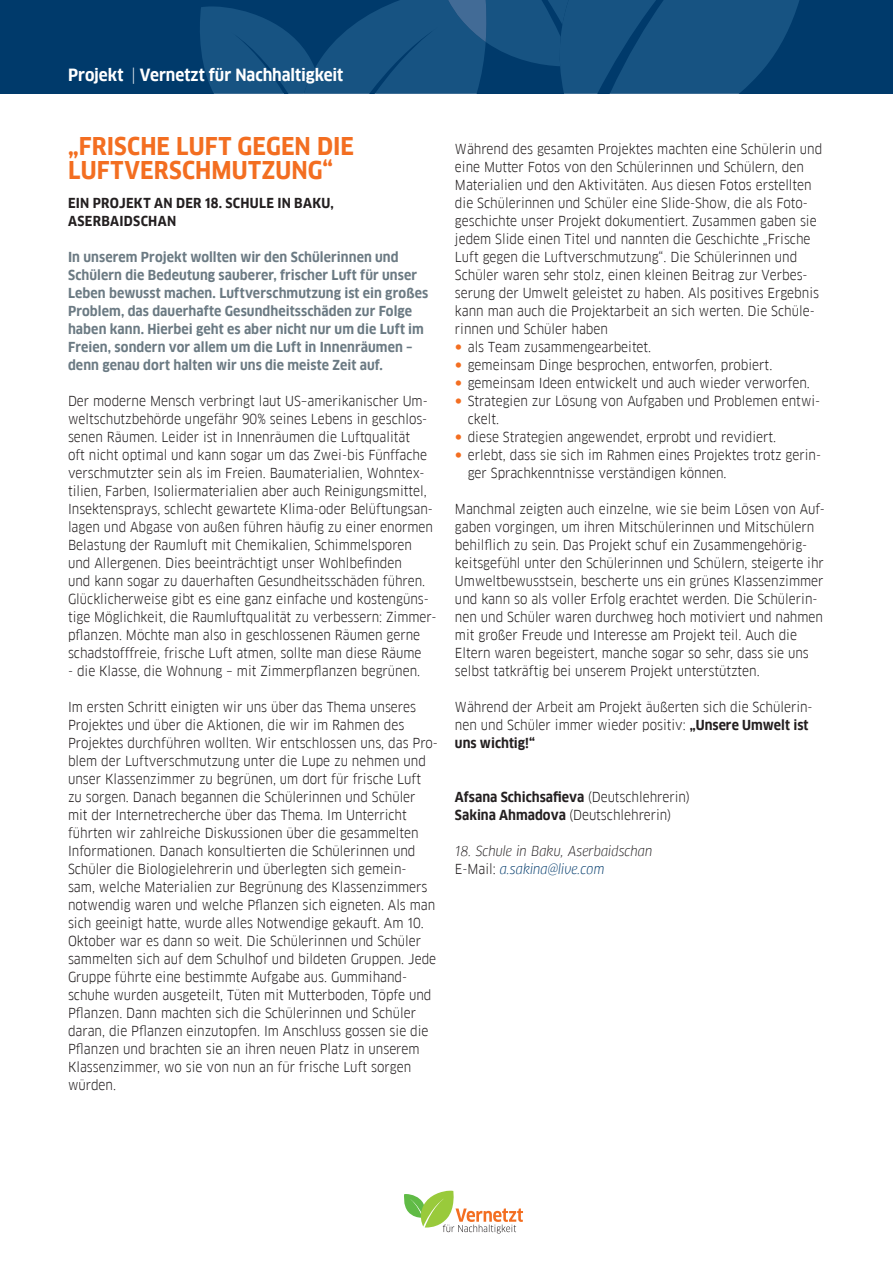
<style>
.page{position:relative;width:893px;height:1263px;background:#fff}
.page>*{position:absolute;margin:0;border:0;box-sizing:border-box;transform-origin:0 0}
.t1{font:700 24px/24px "Goethe FF Clan";letter-spacing:.005em;color:#f36e21}
.t2{font:700 16.5px "Goethe FF Clan";letter-spacing:-.005em;color:#fff}
.t3{font:13.5px/18px "Goethe FF Clan";color:#231f20}
.t4{font:700 13.5px/18px "Goethe FF Clan";letter-spacing:.005em;color:#6b7a83}
.t5{font:italic 13.5px/18px "Goethe FF Clan";color:#231f20}
.t6{font:700 13.5px/18px "Goethe FF Clan";letter-spacing:.02em;color:#231f20}
.s1{font-weight:400}
.s2{font-weight:700}
.s3{font-style:normal}
.s4{color:#003a6b}
</style>
<div class="page">
<div style="left:0;top:0;width:892px;height:94px;background:#003a6b"></div>
<svg style="left:200px;top:0;width:599px;height:94px"></svg>
<svg style="left:404px;top:1191px;width:119px;height:42px"></svg>
<p class="t2" style="left:68px;top:65px;width:277px">Projekt <span class="s1">|</span> Vernetzt für Nachhaltigkeit</p>
<h1 class="t1" style="left:68px;top:134px;width:287px">„FRISCHE LUFT GEGEN DIE<br>LUFTVERSCHMUTZUNG“</h1>
<p class="t6" style="left:68px;top:194px;width:267px">EIN PROJEKT AN DER 18. SCHULE IN BAKU,<br>ASERBAIDSCHAN</p>
<p class="t4" style="left:68px;top:248px;width:362px">In unserem Projekt wollten wir den Schülerinnen und Schülern die Bedeutung sauberer, frischer Luft für unser Leben bewusst machen. Luftverschmutzung ist ein großes Problem, das dauerhafte Gesundheitsschäden zur Folge haben kann. Hierbei geht es aber nicht nur um die Luft im Freien, sondern vor allem um die Luft in Innenräumen – denn genau dort halten wir uns die meiste Zeit auf.</p>
<p class="t3" style="left:68px;top:392px;width:370px">Der moderne Mensch verbringt laut US–amerikanischer Um&shy;weltschutzbehörde ungefähr 90% seines Lebens in geschlos&shy;senen Räumen. Leider ist in Innenräumen die Luftqualität<br>oft nicht optimal und kann sogar um das Zwei-bis Fünffache verschmutzter sein als im Freien. Baumaterialien, Wohntex&shy;tilien, Farben, Isoliermaterialien aber auch Reinigungsmittel, Insektensprays, schlecht gewartete Klima-oder Belüftungsan&shy;lagen und Abgase von außen führen häufig zu einer enormen Belastung der Raumluft mit Chemikalien, Schimmelsporen und Allergenen. Dies beeinträchtigt unser Wohlbefinden<br>und kann sogar zu dauerhaften Gesundheitsschäden führen.<br>Glücklicherweise gibt es eine ganz einfache und kostengüns&shy;tige Möglichkeit, die Raumluftqualität zu verbessern: Zimmer&shy;pflanzen. Möchte man also in geschlossenen Räumen gerne schadstofffreie, frische Luft atmen, sollte man diese Räume</p>
<p class="t3" style="left:68px;top:662px;width:354px">- die Klasse, die Wohnung – mit Zimmerpflanzen begrünen.</p>
<p class="t3" style="left:68px;top:698px;width:371px">Im ersten Schritt einigten wir uns über das Thema unseres Projektes und über die Aktionen, die wir im Rahmen des Projektes durchführen wollten. Wir entschlossen uns, das Pro&shy;blem der Luftverschmutzung unter die Lupe zu nehmen und unser Klassenzimmer zu begrünen, um dort für frische Luft zu sorgen. Danach begannen die Schülerinnen und Schüler mit der Internetrecherche über das Thema. Im Unterricht führten wir zahlreiche Diskussionen über die gesammelten Informationen. Danach konsultierten die Schülerinnen und Schüler die Biologielehrerin und überlegten sich gemein-<br>sam, welche Materialien zur Begrünung des Klassenzimmers notwendig waren und welche Pflanzen sich eigneten. Als man sich geeinigt hatte, wurde alles Notwendige gekauft. Am 10.<br>Oktober war es dann so weit. Die Schülerinnen und Schüler sammelten sich auf dem Schulhof und bildeten Gruppen. Jede Gruppe führte eine bestimmte Aufgabe aus. Gummihand&shy;schuhe wurden ausgeteilt, Tüten mit Mutterboden, Töpfe und Pflanzen. Dann machten sich die Schülerinnen und Schüler daran, die Pflanzen einzutopfen. Im Anschluss gossen sie die Pflanzen und brachten sie an ihren neuen Platz in unserem Klassenzimmer, wo sie von nun an für frische Luft sorgen würden.</p>
<p class="t3" style="left:455px;top:140px;width:369px">Während des gesamten Projektes machten eine Schülerin und</p>
<p class="t3" style="left:455px;top:158px;width:350px">eine Mutter Fotos von den Schülerinnen und Schülern, den</p>
<p class="t3" style="left:455px;top:176px;width:358px">Materialien und den Aktivitäten. Aus diesen Fotos erstellten</p>
<p class="t3" style="left:455px;top:194px;width:354px">die Schülerinnen und Schüler eine Slide-Show, die als Foto-</p>
<p class="t3" style="left:455px;top:212px;width:363px">geschichte unser Projekt dokumentiert. Zusammen gaben sie</p>
<p class="t3" style="left:455px;top:230px;width:357px">jedem Slide einen Titel und nannten die Geschichte „Frische</p>
<p class="t3" style="left:455px;top:248px;width:344px">Luft gegen die Luftverschmutzung“. Die Schülerinnen und</p>
<p class="t3" style="left:455px;top:266px;width:354px">Schüler waren sehr stolz, einen kleinen Beitrag zur Verbes-</p>
<p class="t3" style="left:455px;top:284px;width:366px">serung der Umwelt geleistet zu haben. Als positives Ergebnis</p>
<p class="t3" style="left:455px;top:302px;width:361px">kann man auch die Projektarbeit an sich werten. Die Schüle-</p>
<p class="t3" style="left:455px;top:320px;width:155px">rinnen und Schüler haben</p>
<p class="t3" style="left:468px;top:338px;width:185px">als Team zusammengearbeitet.</p>
<p class="t3" style="left:468px;top:356px;width:306px">gemeinsam Dinge besprochen, entworfen, probiert.</p>
<p class="t3" style="left:468px;top:374px;width:344px">gemeinsam Ideen entwickelt und auch wieder verworfen.</p>
<p class="t3" style="left:468px;top:392px;width:354px">Strategien zur Lösung von Aufgaben und Problemen entwi-</p>
<p class="t3" style="left:468px;top:410px;width:33px">ckelt.</p>
<p class="t3" style="left:468px;top:428px;width:310px">diese Strategien angewendet, erprobt und revidiert.</p>
<p class="t3" style="left:468px;top:446px;width:355px">erlebt, dass sie sich im Rahmen eines Projektes trotz gerin-</p>
<p class="t3" style="left:468px;top:464px;width:260px">ger Sprachkenntnisse verständigen können.</p>
<p class="t3" style="left:455px;top:500px;width:371px">Manchmal zeigten auch einzelne, wie sie beim Lösen von Auf&shy;gaben vorgingen, um ihren Mitschülerinnen und Mitschülern behilflich zu sein. Das Projekt schuf ein Zusammengehörig&shy;keitsgefühl unter den Schülerinnen und Schülern, steigerte ihr Umweltbewusstsein, bescherte uns ein grünes Klassenzimmer und kann so als voller Erfolg erachtet werden. Die Schülerin&shy;nen und Schüler waren durchweg hoch motiviert und nahmen mit großer Freude und Interesse am Projekt teil. Auch die Eltern waren begeistert, manche sogar so sehr, dass sie uns selbst tatkräftig bei unserem Projekt unterstützten.</p>
<p class="t3" style="left:455px;top:698px;width:359px">Während der Arbeit am Projekt äußerten sich die Schülerin&shy;nen und Schüler immer wieder positiv: <span class="s2">„Unsere Umwelt ist uns wichtig!“</span></p>
<p class="t3" style="left:455px;top:788px;width:236px"><span class="s2">Afsana Schichsafieva</span> (Deutschlehrerin)<br><span class="s2">Sakina Ahmadova</span> (Deutschlehrerin)</p>
<p class="t5" style="left:455px;top:842px;width:199px">18. Schule in Baku, Aserbaidschan<br><span class="s3">E-Mail:</span> <span class="s4">a.sakina@live.com</span></p>
</div>
